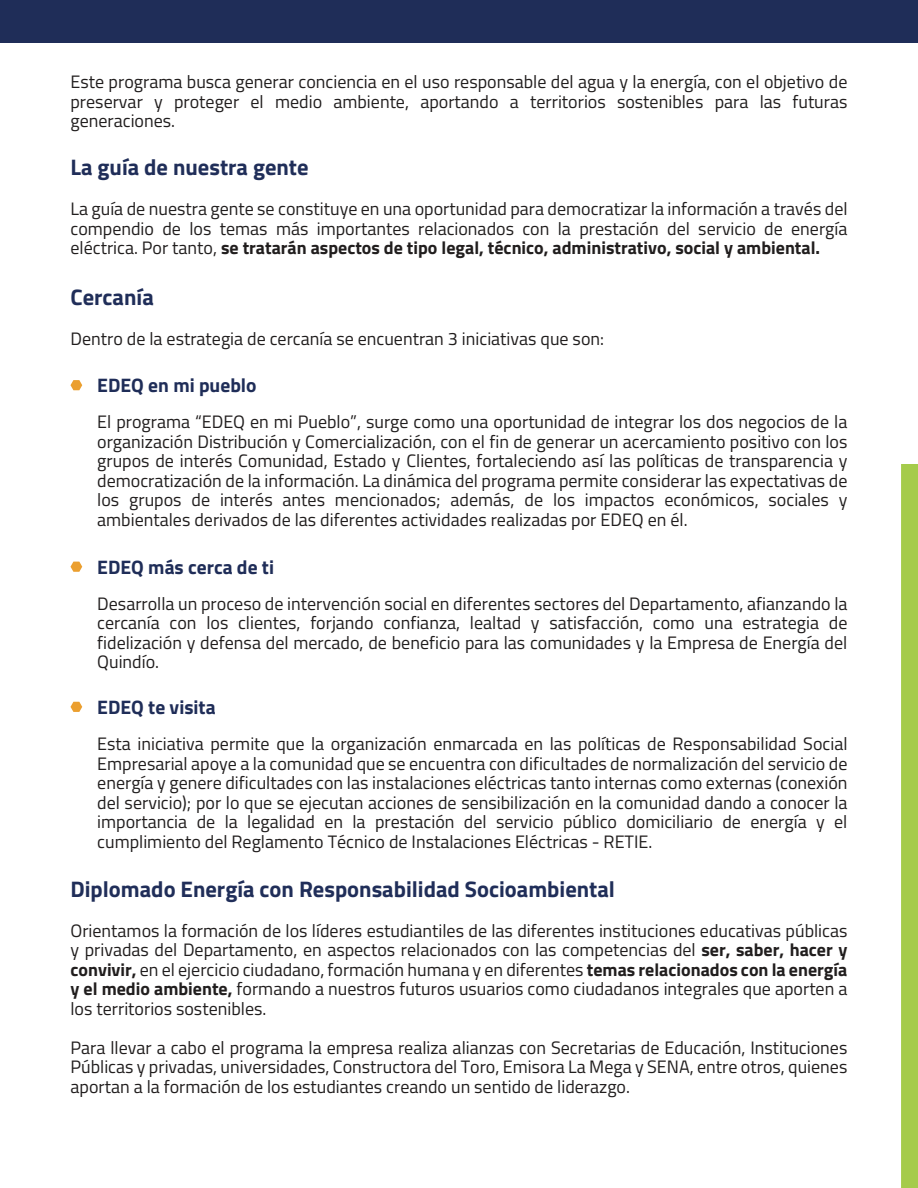
<style>
.page{position:relative;width:918px;height:1188px;background:#fff}
.page>*{position:absolute;margin:0;border:0;box-sizing:border-box;transform-origin:0 0}
.t1{font:700 22.5px "Titillium Web";color:#202e59}
.t2{font:700 19.5px "Titillium Web";color:#1f2d58}
.t3{font:18px/19.5px "Titillium Web";color:#211e1e;text-align:justify}
.s1{font-weight:700}
</style>
<div class="page">
<div style="left:901px;top:464px;width:17px;height:724px;background:#a5cb4b"></div>
<div style="left:0;top:0;width:918px;height:43px;background:#1f2d58"></div>
<svg style="left:71px;top:380px;width:11px;height:10px"></svg>
<svg style="left:71px;top:562px;width:11px;height:10px"></svg>
<svg style="left:71px;top:702px;width:11px;height:10px"></svg>
<p class="t3" style="left:70px;top:71px;width:779px">Este programa busca generar conciencia en el uso responsable del agua y la energía, con el objetivo de preservar y proteger el medio ambiente, aportando a territorios sostenibles para las futuras generaciones.</p>
<p class="t1" style="left:70px;top:150px;width:240px">La guía de nuestra gente</p>
<p class="t3" style="left:70px;top:198px;width:779px">La guía de nuestra gente se constituye en una oportunidad para democratizar la información a través del compendio de los temas más importantes relacionados con la prestación del servicio de energía eléctrica. Por tanto, <span class="s1">se tratarán aspectos de tipo legal, técnico, administrativo, social y ambiental.</span></p>
<p class="t1" style="left:70px;top:280px;width:85px">Cercanía</p>
<p class="t3" style="left:70px;top:328px;width:535px">Dentro de la estrategia de cercanía se encuentran 3 iniciativas que son:</p>
<p class="t2" style="left:97px;top:371px;width:161px">EDEQ en mi pueblo</p>
<p class="t3" style="left:97px;top:411px;width:752px">El programa “EDEQ en mi Pueblo”, surge como una oportunidad de integrar los dos negocios de la organización Distribución y Comercialización, con el fin de generar un acercamiento positivo con los grupos de interés Comunidad, Estado y Clientes, fortaleciendo así las políticas de transparencia y democratización de la información. La dinámica del programa permite considerar las expectativas de los grupos de interés antes mencionados; además, de los impactos económicos, sociales y ambientales derivados de las diferentes actividades realizadas por EDEQ en él.</p>
<p class="t2" style="left:97px;top:552px;width:178px">EDEQ más cerca de ti</p>
<p class="t3" style="left:97px;top:593px;width:752px">Desarrolla un proceso de intervención social en diferentes sectores del Departamento, afianzando la cercanía con los clientes, forjando confianza, lealtad y satisfacción, como una estrategia de fidelización y defensa del mercado, de beneficio para las comunidades y la Empresa de Energía del Quindío.</p>
<p class="t2" style="left:97px;top:692px;width:120px">EDEQ te visita</p>
<p class="t3" style="left:97px;top:733px;width:752px">Esta iniciativa permite que la organización enmarcada en las políticas de Responsabilidad Social Empresarial apoye a la comunidad que se encuentra con dificultades de normalización del servicio de energía y genere dificultades con las instalaciones eléctricas tanto internas como externas (conexión del servicio); por lo que se ejecutan acciones de sensibilización en la comunidad dando a conocer la importancia de la legalidad en la prestación del servicio público domiciliario de energía y el cumplimiento del Reglamento Técnico de Instalaciones Eléctricas - RETIE.</p>
<p class="t1" style="left:70px;top:872px;width:546px">Diplomado Energía con Responsabilidad Socioambiental</p>
<p class="t3" style="left:70px;top:920px;width:779px">Orientamos la formación de los líderes estudiantiles de las diferentes instituciones educativas públicas y privadas del Departamento, en aspectos relacionados con las competencias del <span class="s1">ser, saber, hacer y convivir,</span> en el ejercicio ciudadano, formación humana y en diferentes <span class="s1">temas relacionados con la energía y el medio ambiente,</span> formando a nuestros futuros usuarios como ciudadanos integrales que aporten a los territorios sostenibles.</p>
<p class="t3" style="left:70px;top:1037px;width:778px">Para llevar a cabo el programa la empresa realiza alianzas con Secretarias de Educación, Instituciones Públicas y privadas, universidades, Constructora del Toro, Emisora La Mega y SENA, entre otros, quienes aportan a la formación de los estudiantes creando un sentido de liderazgo.</p>
</div>
